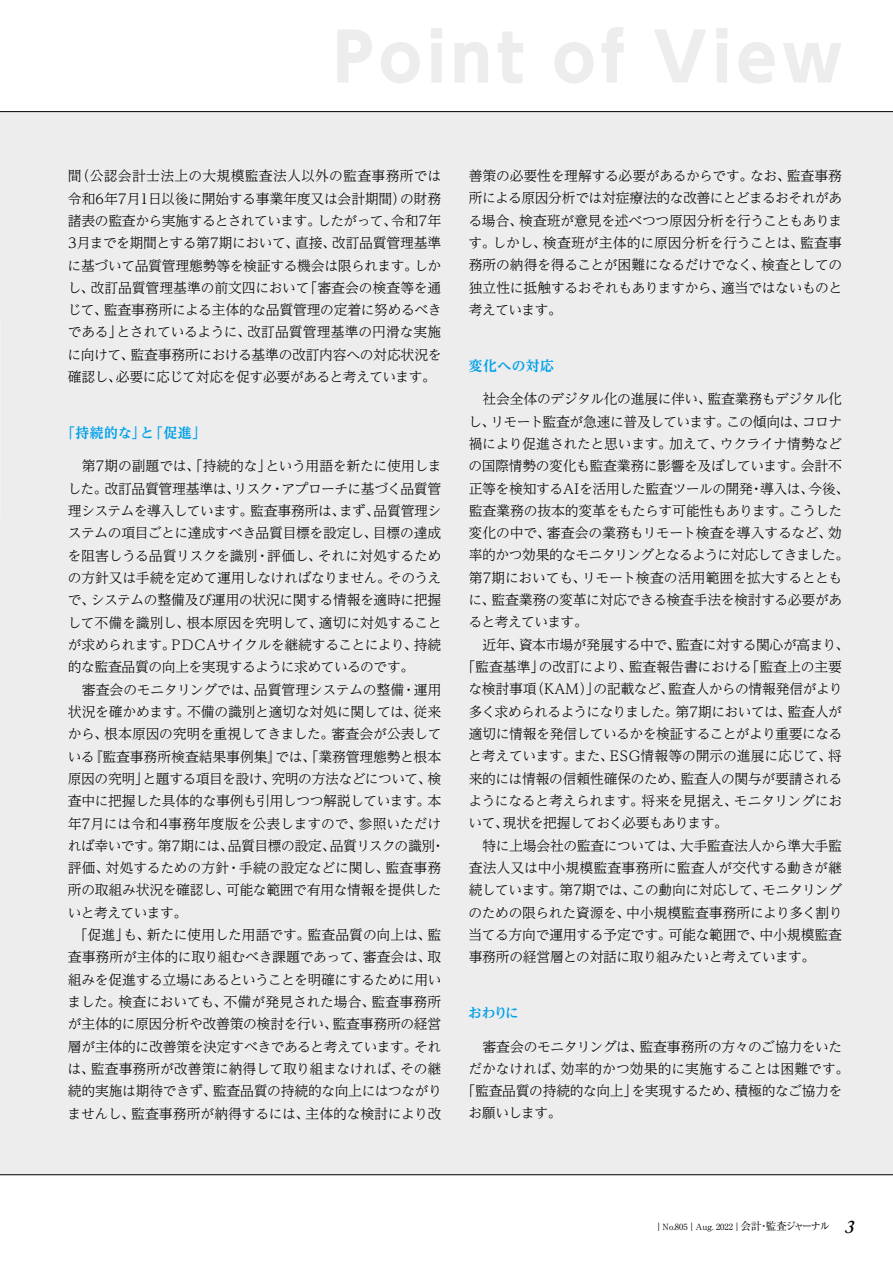
<style>
.page{position:relative;width:893px;height:1263px;background:#fff}
.page>*{position:absolute;margin:0;border:0;box-sizing:border-box;transform-origin:0 0}
.t1{font:300 13.8px/22.4px "UD Reimin Pr 6 N";letter-spacing:-.025em;color:#000;text-align:justify}
.t2{font:300 13.8px "UD Reimin Pr 6 N";letter-spacing:-.005em;color:#000}
.t3{font:300 13.8px "UD Reimin Pr 6 N";color:#000}
.t4{font:300 13.8px "UD Reimin Pr 6 N";letter-spacing:-.045em;color:#000}
.t5{font:300 13.8px "UD Reimin Pr 6 N";letter-spacing:.005em;color:#000}
.t6{font:300 13.8px "UD Reimin Pr 6 N";letter-spacing:.01em;color:#000}
.t7{font:700 13.8px "UD Reimin Pr 6 N";letter-spacing:.03em;color:#00a0e9}
.t8{font:300 13.8px "UD Reimin Pr 6 N";letter-spacing:-.05em;color:#000}
.t9{font:8.55px "Ryumin Pr 6 N";color:#000}
.s1{font-size:10.65px}
.s2{font-family:"Adobe Caslon Pro";font-weight:600;font-style:italic;font-size:19.2px}
</style>
<div class="page">
<div style="left:0;top:112px;width:893px;height:1063px;background:#ededed"></div>
<hr style="left:0;top:1174px;width:893px;height:1px;background:#000">
<hr style="left:0;top:111px;width:893px;height:1px;background:#000">
<p class="t1" style="left:67px;top:164px;width:376px">間（公認会計士法上の大規模監査法人以外の監査事務所では令和6年7月1日以後に開始する事業年度又は会計期間）の財務諸表の監査から実施するとされています。したがって、令和7年3月までを期間とする第7期において、直接、改訂品質管理基準に基づいて品質管理態勢等を検証する機会は限られます。しかし、改訂品質管理基準の前文四において「審査会の検査等を通じて、監査事務所による主体的な品質管理の定着に努めるべきである」とされているように、改訂品質管理基準の円滑な実施に向けて、監査事務所における基準の改訂内容への対応状況を確認し、必要に応じて対応を促す必要があると考えています。</p>
<p class="t7" style="left:61px;top:421px;width:146px">「持続的な」と「促進」</p>
<p class="t1" style="left:67px;top:454px;width:376px;text-indent:14px">第7期の副題では、「持続的な」という用語を新たに使用しました。改訂品質管理基準は、リスク・アプローチに基づく品質管理システムを導入しています。監査事務所は、まず、品質管理システムの項目ごとに達成すべき品質目標を設定し、目標の達成を阻害しうる品質リスクを識別・評価し、それに対処するための方針又は手続を定めて運用しなければなりません。そのうえで、システムの整備及び運用の状況に関する情報を適時に把握して不備を識別し、根本原因を究明して、適切に対処することが求められます。PDCAサイクルを継続することにより、持続的な監査品質の向上を実現するように求めているのです。</p>
<p class="t1" style="left:82px;top:678px;width:361px">審査会のモニタリングでは、品質管理システムの整備・運用</p>
<p class="t1" style="left:68px;top:700px;width:375px">状況を確かめます。不備の識別と適切な対処に関しては、従来</p>
<p class="t1" style="left:68px;top:722px;width:375px">から、根本原因の究明を重視してきました。審査会が公表して</p>
<p class="t2" style="left:68px;top:745px;width:375px">いる『監査事務所検査結果事例集』では、「業務管理態勢と根本</p>
<p class="t1" style="left:68px;top:767px;width:375px">原因の究明」と題する項目を設け、究明の方法などについて、検</p>
<p class="t1" style="left:68px;top:789px;width:375px">査中に把握した具体的な事例も引用しつつ解説しています。本</p>
<p class="t5" style="left:68px;top:812px;width:375px">年7月には令和4事務年度版を公表しますので、参照いただけ</p>
<p class="t1" style="left:68px;top:834px;width:379px">れば幸いです。第7期には、品質目標の設定、品質リスクの識別・</p>
<p class="t3" style="left:68px;top:857px;width:375px">評価、対処するための方針・手続の設定などに関し、監査事務</p>
<p class="t1" style="left:68px;top:878px;width:375px">所の取組み状況を確認し、可能な範囲で有用な情報を提供した</p>
<p class="t8" style="left:68px;top:901px;width:121px">いと考えています。</p>
<p class="t2" style="left:74px;top:924px;width:369px">「促進」も、新たに使用した用語です。監査品質の向上は、監</p>
<p class="t1" style="left:68px;top:945px;width:375px">査事務所が主体的に取り組むべき課題であって、審査会は、取</p>
<p class="t1" style="left:68px;top:968px;width:375px">組みを促進する立場にあるということを明確にするために用い</p>
<p class="t2" style="left:68px;top:991px;width:375px">ました。検査においても、不備が発見された場合、監査事務所</p>
<p class="t1" style="left:68px;top:1012px;width:375px">が主体的に原因分析や改善策の検討を行い、監査事務所の経営</p>
<p class="t1" style="left:68px;top:1035px;width:375px">層が主体的に改善策を決定すべきであると考えています。それ</p>
<p class="t1" style="left:68px;top:1057px;width:375px">は、監査事務所が改善策に納得して取り組まなければ、その継</p>
<p class="t1" style="left:68px;top:1079px;width:375px">続的実施は期待できず、監査品質の持続的な向上にはつながり</p>
<p class="t1" style="left:68px;top:1102px;width:375px">ませんし、監査事務所が納得するには、主体的な検討により改</p>
<p class="t1" style="left:468px;top:164px;width:375px">善策の必要性を理解する必要があるからです。なお、監査事務所による原因分析では対症療法的な改善にとどまるおそれがある場合、検査班が意見を述べつつ原因分析を行うこともあります。しかし、検査班が主体的に原因分析を行うことは、監査事務所の納得を得ることが困難になるだけでなく、検査としての独立性に抵触するおそれもありますから、適当ではないものと考えています。</p>
<p class="t7" style="left:469px;top:354px;width:87px">変化への対応</p>
<p class="t1" style="left:468px;top:387px;width:383px;text-align:left;text-indent:14px">社会全体のデジタル化の進展に伴い、監査業務もデジタル化し、リモート監査が急速に普及しています。この傾向は、コロナ禍により促進されたと思います。加えて、ウクライナ情勢などの国際情勢の変化も監査業務に影響を及ぼしています。会計不正等を検知するAIを活用した監査ツールの開発・導入は、今後、監査業務の抜本的変革をもたらす可能性もあります。こうした変化の中で、審査会の業務もリモート検査を導入するなど、効率的かつ効果的なモニタリングとなるように対応してきました。第7期においても、リモート検査の活用範囲を拡大するとともに、監査業務の変革に対応できる検査手法を検討する必要があると考えています。</p>
<p class="t1" style="left:482px;top:633px;width:368px">近年、資本市場が発展する中で、監査に対する関心が高まり、</p>
<p class="t3" style="left:461px;top:656px;width:382px">「監査基準」の改訂により、監査報告書における「監査上の主要</p>
<p class="t1" style="left:468px;top:677px;width:376px">な検討事項（KAM）」の記載など、監査人からの情報発信がより</p>
<p class="t4" style="left:469px;top:700px;width:375px">多く求められるようになりました。第7期においては、監査人が</p>
<p class="t1" style="left:469px;top:722px;width:375px">適切に情報を発信しているかを検証することがより重要になる</p>
<p class="t1" style="left:468px;top:744px;width:375px">と考えています。また、ESG情報等の開示の進展に応じて、将</p>
<p class="t1" style="left:469px;top:767px;width:375px">来的には情報の信頼性確保のため、監査人の関与が要請される</p>
<p class="t1" style="left:468px;top:789px;width:375px">ようになると考えられます。将来を見据え、モニタリングにお</p>
<p class="t4" style="left:468px;top:812px;width:261px">いて、現状を把握しておく必要もあります。</p>
<p class="t1" style="left:482px;top:834px;width:361px">特に上場会社の監査については、大手監査法人から準大手監</p>
<p class="t6" style="left:469px;top:856px;width:375px">査法人又は中小規模監査事務所に監査人が交代する動きが継</p>
<p class="t1" style="left:469px;top:878px;width:375px">続しています。第7期では、この動向に対応して、モニタリング</p>
<p class="t1" style="left:469px;top:901px;width:376px">のための限られた資源を、中小規模監査事務所により多く割り</p>
<p class="t1" style="left:469px;top:923px;width:375px">当てる方向で運用する予定です。可能な範囲で、中小規模監査</p>
<p class="t1" style="left:469px;top:945px;width:348px">事務所の経営層との対話に取り組みたいと考えています。</p>
<p class="t7" style="left:468px;top:1001px;width:52px">おわりに</p>
<p class="t1" style="left:482px;top:1035px;width:361px">審査会のモニタリングは、監査事務所の方々のご協力をいた</p>
<p class="t2" style="left:468px;top:1057px;width:382px">だかなければ、効率的かつ効果的に実施することは困難です。</p>
<p class="t1" style="left:461px;top:1079px;width:382px">「監査品質の持続的な向上」を実現するため、積極的なご協力を</p>
<p class="t1" style="left:469px;top:1101px;width:95px">お願いします。</p>
<p class="t9" style="left:654px;top:1220px;width:202px">｜No.805｜Aug. 2022｜<span class="s1">会計・監査ジャーナル</span> <span class="s2">3</span></p>
</div>
